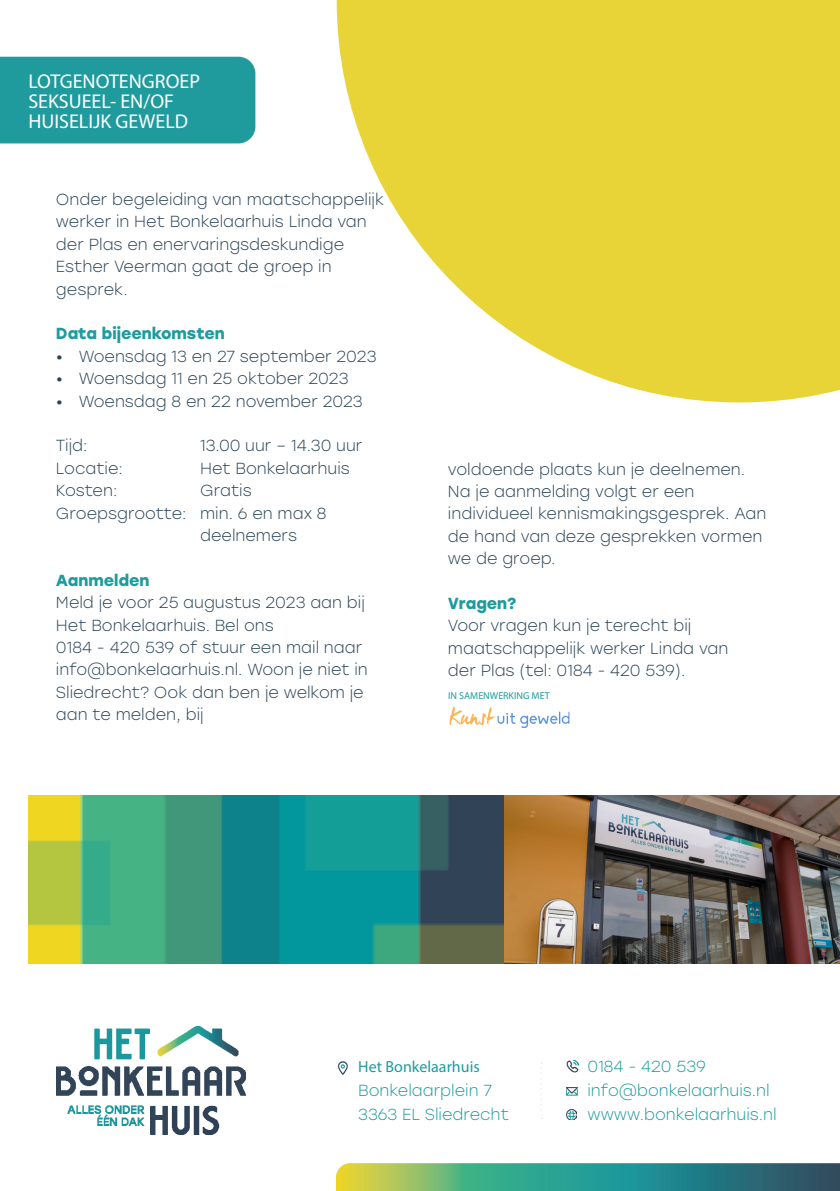
<style>
.page{position:relative;width:840px;height:1191px;background:#fff}
.page>*{position:absolute;margin:0;border:0;box-sizing:border-box;transform-origin:0 0}
.t1{font:20px/20px "Myriad Pro";color:#fff}
.t2{font:300 16px/22.4px "Stolzl";color:#2a4456}
.t3{font:300 16px "Stolzl";color:#1f9b9e}
.t4{font:700 16px "Stolzl";color:#1f9b9e}
.t5{font:16px "Myriad Pro";color:#1f9b9e}
.t6{font:10px "Myriad Pro";color:#1f9b9e}
</style>
<div class="page">
<img style="left:503px;top:795px;width:336px;height:168px">
<img style="left:29px;top:795px;width:474px;height:168px">
<svg style="left:336px;top:0;width:503px;height:402px;fill:#e9d438"></svg>
<svg style="left:541px;top:1062px;width:1px;height:57px"></svg>
<img style="left:337px;top:1061px;width:11px;height:14px">
<svg style="left:566px;top:1087px;width:12px;height:8px"></svg>
<svg style="left:565px;top:1109px;width:11px;height:11px"></svg>
<img style="left:566px;top:1059px;width:12px;height:14px">
<img style="left:57px;top:1026px;width:188px;height:108px">
<img style="left:336px;top:1163px;width:503px;height:28px">
<div style="left:0;top:57px;width:255px;height:86px;background:#1f9b9e"></div>
<img style="left:449px;top:706px;width:121px;height:22px">
<p class="t1" style="left:28px;top:71px;width:173px">LOTGENOTENGROEP</p>
<p class="t1" style="left:28px;top:91px;width:161px">SEKSUEEL- EN/OF<br>HUISELIJK GEWELD</p>
<p class="t2" style="left:56px;top:187px;width:329px">Onder begeleiding van maatschappelijk werker in Het Bonkelaarhuis Linda van der Plas en enervaringsdeskundige<br>Esther Veerman gaat de groep in gesprek.</p>
<p class="t4" style="left:56px;top:322px;width:170px">Data bijeenkomsten</p>
<p class="t2" style="left:56px;top:344px;width:322px">• Woensdag 13 en 27 september 2023</p>
<p class="t2" style="left:56px;top:367px;width:294px">• Woensdag 11 en 25 oktober 2023</p>
<p class="t2" style="left:56px;top:389px;width:308px">• Woensdag 8 en 22 november 2023</p>
<p class="t2" style="left:56px;top:434px;width:33px">Tijd:</p>
<p class="t2" style="left:200px;top:434px;width:164px">13.00 uur – 14.30 uur</p>
<p class="t2" style="left:56px;top:456px;width:68px">Locatie:</p>
<p class="t2" style="left:200px;top:456px;width:151px">Het Bonkelaarhuis</p>
<p class="t2" style="left:56px;top:479px;width:63px">Kosten:</p>
<p class="t2" style="left:200px;top:479px;width:53px">Gratis</p>
<p class="t2" style="left:200px;top:501px;width:128px;text-indent:-144px">Groepsgrootte: min. 6 en max 8 deelnemers</p>
<p class="t4" style="left:56px;top:568px;width:95px">Aanmelden</p>
<p class="t2" style="left:56px;top:591px;width:313px">Meld je voor 25 augustus 2023 aan bij<br>Het Bonkelaarhuis. Bel ons<br>0184 - 420 539 of stuur een mail naar info@bonkelaarhuis.nl. Woon je niet in<br>Sliedrecht? Ook dan ben je welkom je aan te melden, bij</p>
<p class="t2" style="left:447px;top:457px;width:298px">voldoende plaats kun je deelnemen.</p>
<p class="t2" style="left:447px;top:479px;width:320px">Na je aanmelding volgt er een individueel kennismakingsgesprek. Aan de hand van deze gesprekken vormen we de groep.</p>
<p class="t4" style="left:447px;top:592px;width:70px">Vragen?</p>
<p class="t2" style="left:447px;top:614px;width:282px">Voor vragen kun je terecht bij maatschappelijk werker Linda van der Plas (tel: 0184 - 420 539).</p>
<p class="t6" style="left:448px;top:690px;width:103px">IN SAMENWERKING MET</p>
<p class="t5" style="left:358px;top:1057px;width:123px">Het Bonkelaarhuis</p>
<p class="t3" style="left:358px;top:1079px;width:135px">Bonkelaarplein 7</p>
<p class="t3" style="left:358px;top:1103px;width:152px">3363 EL Sliedrecht</p>
<p class="t3" style="left:587px;top:1055px;width:120px">0184 - 420 539</p>
<p class="t3" style="left:587px;top:1079px;width:184px">info@bonkelaarhuis.nl</p>
<p class="t3" style="left:587px;top:1103px;width:190px">wwww.bonkelaarhuis.nl</p>
</div>
